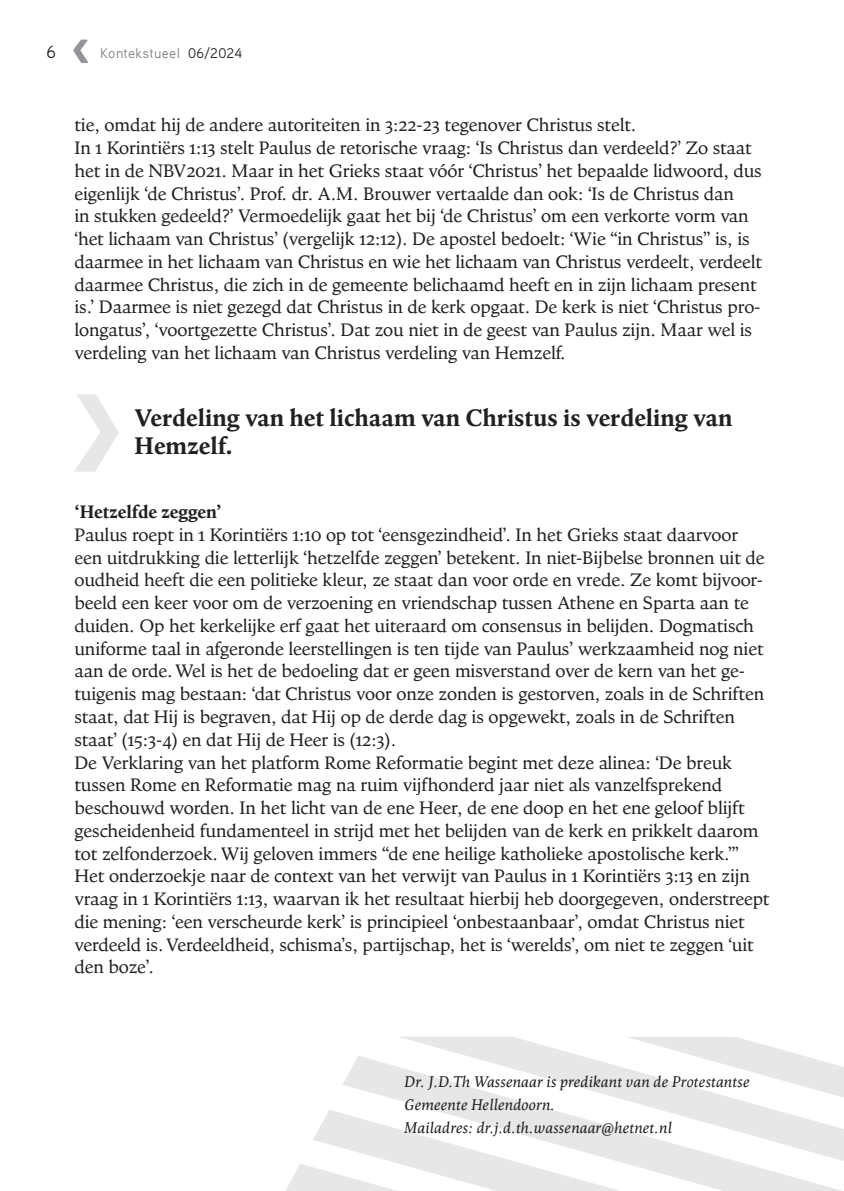
<style>
.page{position:relative;width:844px;height:1191px;background:#fff}
.page>*{position:absolute;margin:0;border:0;box-sizing:border-box;transform-origin:0 0}
.t1{font:700 24.5px/28px "Goodchild Pro";color:#231f20}
.t2{font:18.38px/22.8px "Goodchild Pro";letter-spacing:-.005em;color:#231f20}
.t3{font:700 18.38px "Goodchild Pro";letter-spacing:-.005em;color:#231f20}
.t4{font:17.5px "Aaux Pro";color:#231f20}
.t5{font:italic 15.75px/22.8px "Goodchild Pro";letter-spacing:-.01em;color:#231f20}
.t6{font:14px "Aaux Pro";letter-spacing:.02em;color:#808285}
.s1{color:#231f20}
</style>
<div class="page">
<svg style="left:73px;top:40px;width:15px;height:23px"></svg>
<svg style="left:399px;top:1036px;width:400px;height:19px;fill:#e6e7e9"></svg>
<svg style="left:343px;top:1055px;width:500px;height:136px;fill:#e6e7e9"></svg>
<svg style="left:286px;top:1109px;width:334px;height:82px"></svg>
<svg style="left:75px;top:394px;width:44px;height:77px"></svg>
<p class="t4" style="left:47px;top:41px;width:11px">6</p>
<p class="t6" style="left:100px;top:44px;width:143px">Kontekstueel <span class="s1">06/2024</span></p>
<p class="t2" style="left:74px;top:114px;width:689px">tie, omdat hij de andere autoriteiten in 3:22-23 tegenover Christus stelt.<br>In 1 Korintiërs 1:13 stelt Paulus de retorische vraag: ‘Is Christus dan verdeeld?’ Zo staat het in de NBV2021. Maar in het Grieks staat vóór ‘Christus’ het bepaalde lidwoord, dus eigenlijk ‘de Christus’. Prof. dr. A.M. Brouwer vertaalde dan ook: ‘Is de Christus dan<br>in stukken gedeeld?’ Vermoedelijk gaat het bij ‘de Christus’ om een verkorte vorm van ‘het lichaam van Christus’ (vergelijk 12:12). De apostel bedoelt: ‘Wie “in Christus” is, is daarmee in het lichaam van Christus en wie het lichaam van Christus verdeelt, verdeelt daarmee Christus, die zich in de gemeente belichaamd heeft en in zijn lichaam present is.’ Daarmee is niet gezegd dat Christus in de kerk opgaat. De kerk is niet ‘Christus pro&shy;longatus’, ‘voortgezette Christus’. Dat zou niet in de geest van Paulus zijn. Maar wel is verdeling van het lichaam van Christus verdeling van Hemzelf.</p>
<h1 class="t1" style="left:134px;top:404px;width:599px">Verdeling van het lichaam van Christus is verdeling van<br>Hemzelf.</h1>
<p class="t3" style="left:74px;top:501px;width:149px">‘Hetzelfde zeggen’</p>
<p class="t2" style="left:74px;top:523px;width:696px">Paulus roept in 1 Korintiërs 1:10 op tot ‘eensgezindheid’. In het Grieks staat daarvoor een uitdrukking die letterlijk ‘hetzelfde zeggen’ betekent. In niet-Bijbelse bronnen uit de oudheid heeft die een politieke kleur, ze staat dan voor orde en vrede. Ze komt bijvoor&shy;beeld een keer voor om de verzoening en vriendschap tussen Athene en Sparta aan te duiden. Op het kerkelijke erf gaat het uiteraard om consensus in belijden. Dogmatisch uniforme taal in afgeronde leerstellingen is ten tijde van Paulus’ werkzaamheid nog niet aan de orde. Wel is het de bedoeling dat er geen misverstand over de kern van het ge&shy;tuigenis mag bestaan: ‘dat Christus voor onze zonden is gestorven, zoals in de Schriften staat, dat Hij is begraven, dat Hij op de derde dag is opgewekt, zoals in de Schriften staat’ (15:3-4) en dat Hij de Heer is (12:3).<br>De Verklaring van het platform Rome Reformatie begint met deze alinea: ‘De breuk tussen Rome en Reformatie mag na ruim vijfhonderd jaar niet als vanzelfsprekend beschouwd worden. In het licht van de ene Heer, de ene doop en het ene geloof blijft gescheidenheid fundamenteel in strijd met het belijden van de kerk en prikkelt daarom tot zelfonderzoek. Wij geloven immers “de ene heilige katholieke apostolische kerk.”’ Het onderzoekje naar de context van het verwijt van Paulus in 1 Korintiërs 3:13 en zijn vraag in 1 Korintiërs 1:13, waarvan ik het resultaat hierbij heb doorgegeven, onderstreept die mening: ‘een verscheurde kerk’ is principieel ‘onbestaanbaar’, omdat Christus niet verdeeld is. Verdeeldheid, schisma’s, partijschap, het is ‘werelds’, om niet te zeggen ‘uit den boze’.</p>
<p class="t5" style="left:404px;top:1070px;width:347px">Dr. J.D.Th Wassenaar is predikant van de Protestantse<br>Gemeente Hellendoorn.<br>Mailadres: dr.j.d.th.wassenaar@hetnet.nl</p>
</div>
